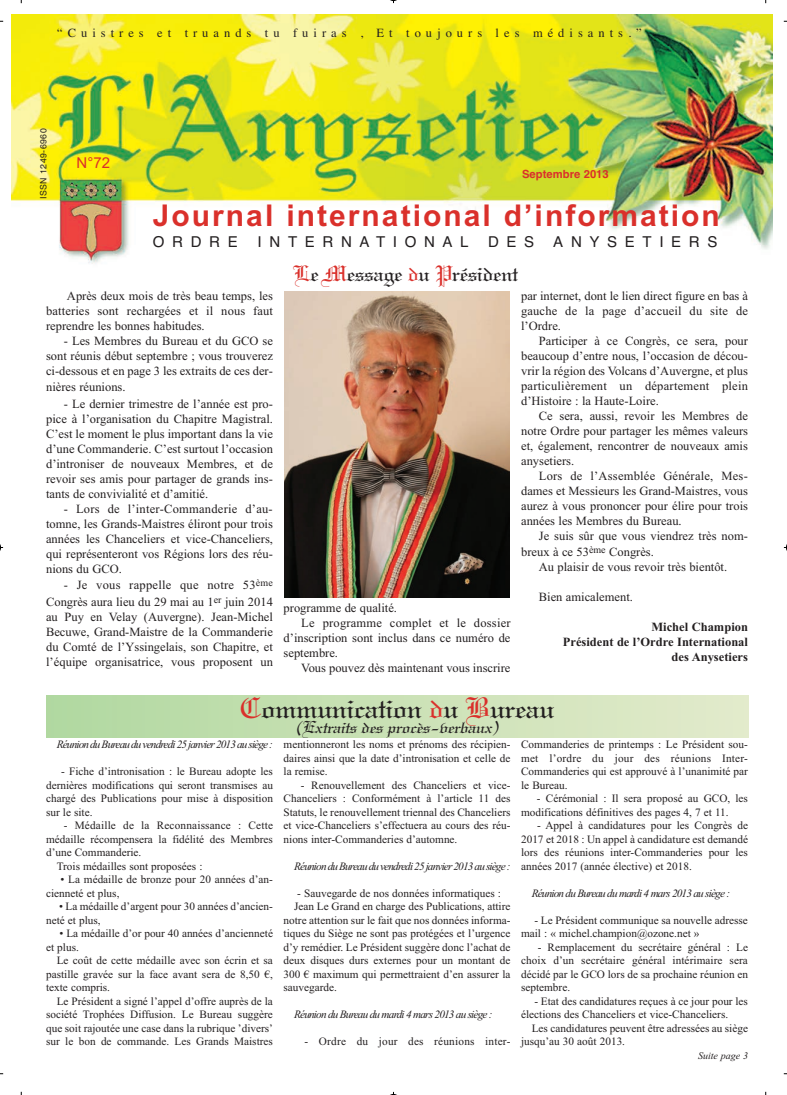
<style>
.page{position:relative;width:787px;height:1095px;background:#fff}
.page>*{position:absolute;margin:0;border:0;box-sizing:border-box;transform-origin:0 0}
.t1{font:700 30px "Arial";letter-spacing:.065em;color:#da302b}
.t2{font:30px "Wedding Text BT";color:#231f20}
.t3{font:22.5px "Wedding Text BT";color:#231f20}
.t4{font:italic 17.5px "Wedding Text BT";color:#231f20}
.t5{font:15px "Helvetica";letter-spacing:.51em;color:#231f20}
.t6{font:15px "Arial";color:#da302b}
.t7{font:12.5px/15px "Times New Roman";color:#231f20;text-align:justify}
.t8{font:700 12.5px/15px "Times New Roman";color:#231f20;text-align:right}
.t9{font:12.5px "Times";letter-spacing:.4em;color:#231f20}
.t10{font:11.25px/13.5px "Times New Roman";color:#231f20;text-align:justify}
.t11{font:italic 11.25px "Times New Roman";letter-spacing:-.075em;color:#231f20}
.t12{font:11.25px "Times New Roman";letter-spacing:.02em;color:#231f20}
.t13{font:700 11.25px "Helvetica";color:#da302b}
.t14{font:italic 10px "Times New Roman";color:#231f20}
.t15{font:8.75px "Helvetica";letter-spacing:.055em;color:#231f20}
.s1{color:#da302b}
</style>
<div class="page">
<img style="left:11px;top:14px;width:761px;height:250px">
<img style="left:284px;top:292px;width:225px;height:305px">
<div style="left:46px;top:695px;width:702px;height:42px;background:linear-gradient(to right,#b1d8a0,#e3ebcb)"></div>
<p class="t9" style="left:57px;top:29px;width:586px">“Cuistres et truands tu fuiras , Et toujours les médisants.”</p>
<p class="t15" style="left:40px;top:199px;width:72px;rotate:-90deg">ISSN 1249-6960</p>
<h3 class="t6" style="left:77px;top:154px;width:35px">N°72</h3>
<p class="t13" style="left:522px;top:170px;width:88px">Septembre 2013</p>
<h1 class="t1" style="left:153px;top:198px;width:568px">Journal international d’information</h1>
<h3 class="t5" style="left:153px;top:236px;width:86px">ORDRE</h3>
<h3 class="t5" style="left:258px;top:236px;width:212px">INTERNATIONAL</h3>
<h3 class="t5" style="left:488px;top:236px;width:48px">DES</h3>
<h3 class="t5" style="left:553px;top:236px;width:166px">ANYSETIERS</h3>
<h2 class="t3" style="left:294px;top:260px;width:226px"><span class="s1">L</span>e <span class="s1">M</span>essage <span class="s1">d</span>u <span class="s1">P</span>résident</h2>
<p class="t7" style="left:46px;top:289px;width:228px;text-indent:21px">Après deux mois de très beau temps, les batteries sont rechargées et il nous faut reprendre les bonnes habitudes.</p>
<p class="t7" style="left:46px;top:334px;width:228px;text-indent:18px">- Les Membres du Bureau et du GCO se sont réunis début septembre ; vous trouverez ci-dessous et en page 3 les extraits de ces der-</p>
<p class="t7" style="left:46px;top:381px;width:81px">nières réunions.</p>
<p class="t7" style="left:46px;top:397px;width:228px;text-indent:18px">- Le dernier trimestre de l’année est pro&shy;pice à l’organisation du Chapitre Magistral.<br>C’est le moment le plus important dans la vie d’une Commanderie. C’est surtout l’occasion d’introniser de nouveaux Membres, et de revoir ses amis pour partager de grands ins&shy;tants de convivialité et d’amitié.</p>
<p class="t7" style="left:46px;top:502px;width:228px;text-indent:18px">- Lors de l’inter-Commanderie d’au&shy;tomne, les Grands-Maistres éliront pour trois années les Chanceliers et vice-Chanceliers, qui représenteront vos Régions lors des réu&shy;nions du GCO.</p>
<p class="t7" style="left:46px;top:578px;width:228px;line-height:16.6px;text-align:right">- Je vous rappelle que notre 53<sup>ème<br></sup>Congrès aura lieu du 29 mai au 1<sup>er</sup> juin 2014</p>
<p class="t7" style="left:46px;top:610px;width:228px">au Puy en Velay (Auvergne). Jean-Michel Becuwe, Grand-Maistre de la Commanderie du Comté de l’Yssingelais, son Chapitre, et l’équipe organisatrice, vous proposent un</p>
<p class="t7" style="left:521px;top:289px;width:228px">par internet, dont le lien direct figure en bas à gauche de la page d’accueil du site de l’Ordre.</p>
<p class="t7" style="left:521px;top:334px;width:228px;text-indent:18px">Participer à ce Congrès, ce sera, pour beaucoup d’entre nous, l’occasion de décou&shy;vrir la région des Volcans d’Auvergne, et plus particulièrement un département plein d’Histoire : la Haute-Loire.</p>
<p class="t7" style="left:521px;top:409px;width:228px;text-indent:18px">Ce sera, aussi, revoir les Membres de notre Ordre pour partager les mêmes valeurs et, également, rencontrer de nouveaux amis anysetiers.</p>
<p class="t7" style="left:521px;top:469px;width:228px;text-indent:18px">Lors de l’Assemblée Générale, Mes&shy;dames et Messieurs les Grand-Maistres, vous aurez à vous prononcer pour élire pour trois années les Membres du Bureau.</p>
<p class="t7" style="left:521px;top:528px;width:228px;line-height:16.5px;text-indent:18px">Je suis sûr que vous viendrez très nom&shy;breux à ce 53<sup>ème</sup> Congrès.</p>
<p class="t7" style="left:539px;top:561px;width:190px">Au plaisir de vous revoir très bientôt.</p>
<p class="t7" style="left:539px;top:591px;width:96px">Bien amicalement.</p>
<p class="t8" style="left:563px;top:619px;width:187px">Michel Champion<br>Président de l’Ordre International des Anysetiers</p>
<h1 class="t2" style="left:240px;top:690px;width:315px"><span class="s1">C</span>ommunication <span class="s1">d</span>u <span class="s1">B</span>ureau</h1>
<p class="t7" style="left:283px;top:602px;width:115px">programme de qualité.</p>
<p class="t7" style="left:301px;top:617px;width:211px">Le programme complet et le dossier</p>
<p class="t7" style="left:283px;top:632px;width:228px">d’inscription sont inclus dans ce numéro de</p>
<p class="t7" style="left:283px;top:647px;width:56px">septembre.</p>
<p class="t7" style="left:301px;top:662px;width:211px">Vous pouvez dès maintenant vous inscrire</p>
<h3 class="t4" style="left:295px;top:717px;width:209px">(Extraits des procès-verbaux)</h3>
<p class="t11" style="left:57px;top:741px;width:218px">Réunion du Bureau du vendredi 25 janvier 2013 au siège :</p>
<p class="t10" style="left:46px;top:766px;width:228px;text-indent:15px">- Fiche d’intronisation : le Bureau adopte les dernières modifications qui seront transmises au chargé des Publications pour mise à disposition sur le site.</p>
<p class="t10" style="left:64px;top:820px;width:211px">- Médaille de la Reconnaissance : Cette</p>
<p class="t10" style="left:46px;top:833px;width:228px">médaille récompensera la fidélité des Membres</p>
<p class="t10" style="left:46px;top:847px;width:97px">d’une Commanderie.</p>
<p class="t10" style="left:57px;top:860px;width:147px">Trois médailles sont proposées :</p>
<p class="t10" style="left:46px;top:874px;width:228px;text-indent:14px">• La médaille de bronze pour 20 années d’an&shy;cienneté et plus,</p>
<p class="t10" style="left:46px;top:901px;width:228px;text-indent:13px">• La médaille d’argent pour 30 années d’ancien&shy;neté et plus,</p>
<p class="t10" style="left:46px;top:928px;width:228px;text-indent:13px">• La médaille d’or pour 40 années d’ancienneté et plus.</p>
<p class="t10" style="left:46px;top:955px;width:228px;text-indent:11px">Le coût de cette médaille avec son écrin et sa pastille gravée sur la face avant sera de 8,50 €, texte compris.</p>
<p class="t10" style="left:46px;top:995px;width:228px;text-indent:11px">Le Président a signé l’appel d’offre auprès de la société Trophées Diffusion. Le Bureau suggère que soit rajoutée une case dans la rubrique ’divers’ sur le bon de commande. Les Grands Maistres</p>
<p class="t10" style="left:283px;top:739px;width:228px">mentionneront les noms et prénoms des récipien&shy;daires ainsi que la date d’intronisation et celle de la remise.</p>
<p class="t10" style="left:283px;top:779px;width:228px;text-indent:17px">- Renouvellement des Chanceliers et vice-Chanceliers : Conformément à l’article 11 des Statuts, le renouvellement triennal des Chanceliers et vice-Chanceliers s’effectuera au cours des réu&shy;nions inter-Commanderies d’automne.</p>
<p class="t11" style="left:294px;top:862px;width:218px">Réunion du Bureau du vendredi 25 janvier 2013 au siège :</p>
<p class="t10" style="left:297px;top:887px;width:205px">- Sauvegarde de nos données informatiques :</p>
<p class="t10" style="left:294px;top:901px;width:218px">Jean Le Grand en charge des Publications, attire</p>
<p class="t10" style="left:283px;top:914px;width:228px">notre attention sur le fait que nos données informa-</p>
<p class="t10" style="left:283px;top:928px;width:228px">tiques du Siège ne sont pas protégées et l’urgence</p>
<p class="t10" style="left:283px;top:941px;width:228px">d’y remédier. Le Président suggère donc l’achat de</p>
<p class="t10" style="left:283px;top:955px;width:228px">deux disques durs externes pour un montant de</p>
<p class="t10" style="left:283px;top:968px;width:228px">300 € maximum qui permettraient d’en assurer la</p>
<p class="t10" style="left:283px;top:982px;width:55px">sauvegarde.</p>
<p class="t11" style="left:294px;top:1011px;width:200px">Réunion du Bureau du mardi 4 mars 2013 au siège :</p>
<p class="t12" style="left:304px;top:1038px;width:207px">- Ordre du jour des réunions inter-</p>
<p class="t10" style="left:521px;top:739px;width:228px">Commanderies de printemps : Le Président sou&shy;met l’ordre du jour des réunions Inter-Commanderies qui est approuvé à l’unanimité par le Bureau.</p>
<p class="t10" style="left:521px;top:793px;width:228px;text-indent:16px">- Cérémonial : Il sera proposé au GCO, les modifications définitives des pages 4, 7 et 11.</p>
<p class="t10" style="left:521px;top:820px;width:228px;text-indent:16px">- Appel à candidatures pour les Congrès de 2017 et 2018 : Un appel à candidature est demandé lors des réunions inter-Commanderies pour les années 2017 (année élective) et 2018.</p>
<p class="t11" style="left:531px;top:889px;width:200px">Réunion du Bureau du mardi 4 mars 2013 au siège :</p>
<p class="t10" style="left:521px;top:914px;width:228px;text-indent:13px">- Le Président communique sa nouvelle adresse mail : « michel.champion@ozone.net »</p>
<p class="t10" style="left:521px;top:941px;width:228px;text-indent:17px">- Remplacement du secrétaire général : Le choix d’un secrétaire général intérimaire sera décidé par le GCO lors de sa prochaine réunion en septembre.</p>
<p class="t10" style="left:521px;top:995px;width:228px;text-indent:13px">- Etat des candidatures reçues à ce jour pour les élections des Chanceliers et vice-Chanceliers.</p>
<p class="t10" style="left:521px;top:1022px;width:228px;text-indent:11px">Les candidatures peuvent être adressées au siège jusqu’au 30 août 2013.</p>
<p class="t14" style="left:698px;top:1052px;width:51px">Suite page 3</p>
</div>
